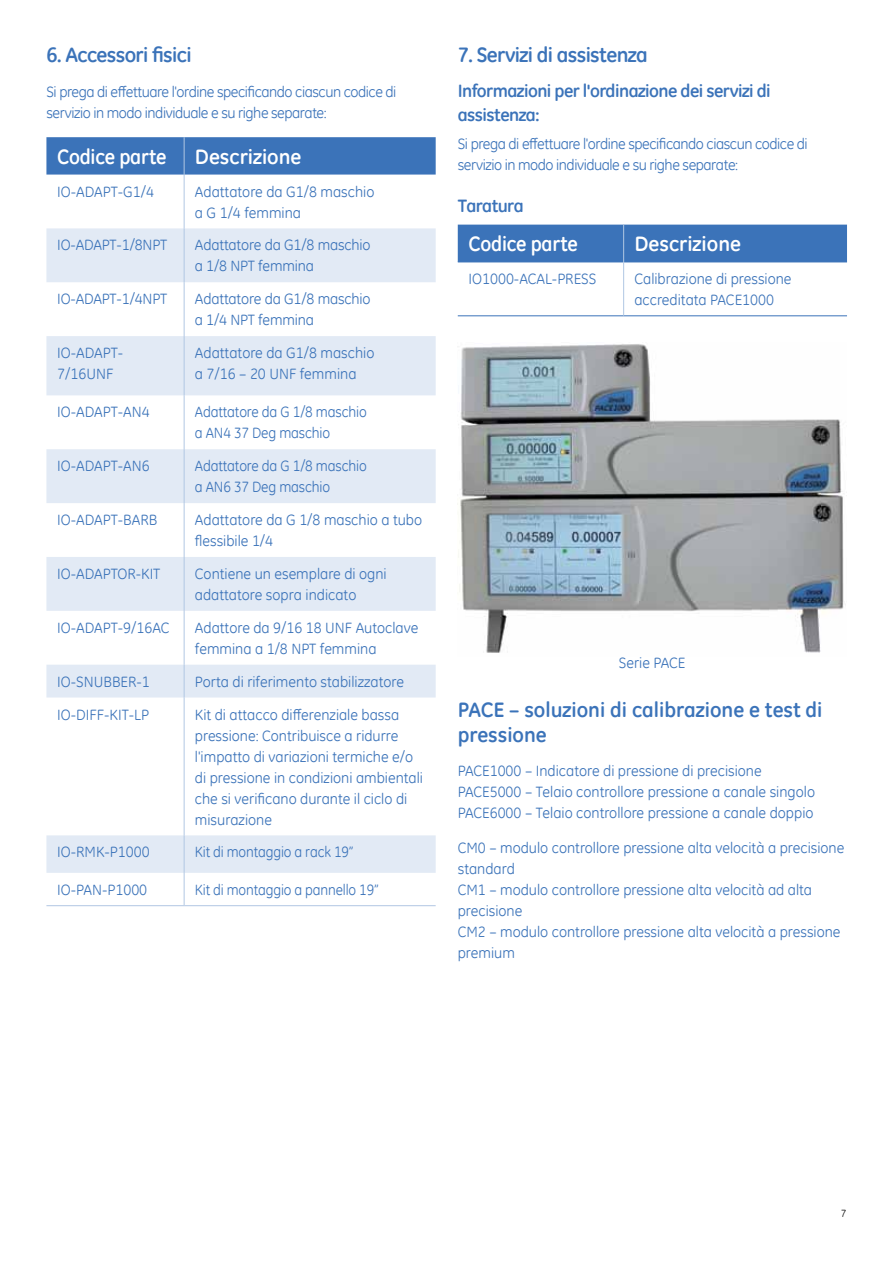
<style>
.page{position:relative;width:893px;height:1263px;background:#fff}
.page>*{position:absolute;margin:0;border:0;box-sizing:border-box;transform-origin:0 0}
.t1{font:700 21px/25.2px "GE Inspira";color:#3b73b9}
.t2{font:700 21px "GE Inspira";letter-spacing:-.03em;color:#3b73b9}
.t3{font:700 21px "GE Inspira";color:#fff;scale:.95 1}
.t4{font:700 21px "GE Inspira";color:#fff}
.t5{font:700 18px/24px "GE Inspira";letter-spacing:-.03em;color:#3b73b9}
.t6{font:15px/21px "GE Inspira";color:#3b73b9}
.t7{font:15px/21px "GE Inspira";letter-spacing:-.03em;color:#3b73b9}
.t8{font:15px/21px "GE Inspira";color:#3b73b9;scale:.96 1}
.t9{font:15px "GE Inspira";color:#3b73b9;scale:.95 1}
.t10{font:10.5px "GE Inspira";color:#000}
</style>
<div class="page">
<div style="left:46px;top:137px;width:390px;height:38px;background:#3b73b9"></div>
<svg style="left:46px;top:228px;width:390px;height:645px"></svg>
<hr style="left:184px;top:873px;width:1px;height:32px;background:#b1c7e3">
<hr style="left:184px;top:137px;width:1px;height:38px;background:#b1c7e3">
<hr style="left:184px;top:175px;width:1px;height:53px;background:#b1c7e3">
<hr style="left:184px;top:228px;width:1px;height:54px;background:#b1c7e3">
<hr style="left:184px;top:282px;width:1px;height:54px;background:#b1c7e3">
<hr style="left:184px;top:336px;width:1px;height:59px;background:#b1c7e3">
<hr style="left:184px;top:395px;width:1px;height:54px;background:#b1c7e3">
<hr style="left:184px;top:449px;width:1px;height:54px;background:#b1c7e3">
<hr style="left:184px;top:503px;width:1px;height:54px;background:#b1c7e3">
<hr style="left:184px;top:557px;width:1px;height:54px;background:#b1c7e3">
<hr style="left:184px;top:611px;width:1px;height:54px;background:#b1c7e3">
<hr style="left:184px;top:665px;width:1px;height:32px;background:#b1c7e3">
<hr style="left:184px;top:697px;width:1px;height:138px;background:#b1c7e3">
<hr style="left:184px;top:835px;width:1px;height:38px;background:#b1c7e3">
<hr style="left:46px;top:905px;width:138px;height:1px;background:#b1c7e3">
<hr style="left:184px;top:905px;width:252px;height:1px;background:#b1c7e3">
<img style="left:458px;top:344px;width:388px;height:309px">
<div style="left:458px;top:225px;width:389px;height:37px;background:#3b73b9"></div>
<hr style="left:458px;top:262px;width:165px;height:1px;background:#3b73b9">
<hr style="left:624px;top:262px;width:223px;height:1px;background:#3b73b9">
<hr style="left:458px;top:315px;width:166px;height:1px;background:#3b73b9">
<hr style="left:624px;top:315px;width:223px;height:1px;background:#3b73b9">
<hr style="left:623px;top:225px;width:1px;height:37px;background:#b1c7e3">
<hr style="left:623px;top:262px;width:1px;height:53px;background:#b1c7e3">
<h1 class="t2" style="left:46px;top:41px;width:147px">6. Accessori fisici</h1>
<p class="t7" style="left:46px;top:81px;width:351px">Si prega di effettuare l'ordine specificando ciascun codice di servizio in modo individuale e su righe separate:</p>
<h1 class="t3" style="left:57px;top:143px;width:117px">Codice parte</h1>
<h1 class="t4" style="left:195px;top:143px;width:108px">Descrizione</h1>
<p class="t6" style="left:57px;top:181px;width:98px">IO-ADAPT-G1/4</p>
<p class="t6" style="left:195px;top:181px;width:181px">Adattatore da G1/8 maschio a G 1/4 femmina</p>
<p class="t6" style="left:57px;top:234px;width:112px">IO-ADAPT-1/8NPT</p>
<p class="t6" style="left:195px;top:234px;width:177px">Adattatore da G1/8 maschio a 1/8 NPT femmina</p>
<p class="t6" style="left:57px;top:288px;width:112px">IO-ADAPT-1/4NPT</p>
<p class="t6" style="left:195px;top:288px;width:177px">Adattatore da G1/8 maschio a 1/4 NPT femmina</p>
<p class="t6" style="left:57px;top:342px;width:67px">IO-ADAPT-<br>7/16UNF</p>
<p class="t6" style="left:195px;top:342px;width:181px">Adattatore da G1/8 maschio a 7/16 – 20 UNF femmina</p>
<p class="t6" style="left:57px;top:401px;width:94px">IO-ADAPT-AN4</p>
<p class="t8" style="left:195px;top:401px;width:181px">Adattatore da G 1/8 maschio a AN4 37 Deg maschio</p>
<p class="t6" style="left:57px;top:455px;width:94px">IO-ADAPT-AN6</p>
<p class="t8" style="left:195px;top:455px;width:181px">Adattatore da G 1/8 maschio a AN6 37 Deg maschio</p>
<p class="t6" style="left:57px;top:509px;width:102px">IO-ADAPT-BARB</p>
<p class="t6" style="left:195px;top:509px;width:229px">Adattatore da G 1/8 maschio a tubo flessibile 1/4</p>
<p class="t6" style="left:57px;top:563px;width:105px">IO-ADAPTOR-KIT</p>
<p class="t6" style="left:195px;top:563px;width:193px">Contiene un esemplare di ogni adattatore sopra indicato</p>
<p class="t6" style="left:57px;top:617px;width:114px">IO-ADAPT-9/16AC</p>
<p class="t6" style="left:195px;top:617px;width:225px">Adattore da 9/16 18 UNF Autoclave femmina a 1/8 NPT femmina</p>
<p class="t6" style="left:57px;top:671px;width:94px">IO-SNUBBER-1</p>
<p class="t6" style="left:195px;top:671px;width:211px">Porta di riferimento stabilizzatore</p>
<p class="t6" style="left:57px;top:703px;width:93px">IO-DIFF-KIT-LP</p>
<p class="t6" style="left:195px;top:703px;width:230px">Kit di attacco differenziale bassa pressione: Contribuisce a ridurre l'impatto di variazioni termiche e/o di pressione in condizioni ambientali che si verificano durante il ciclo di misurazione</p>
<p class="t6" style="left:57px;top:841px;width:94px">IO-RMK-P1000</p>
<p class="t9" style="left:195px;top:842px;width:168px">Kit di montaggio a rack 19”</p>
<p class="t6" style="left:57px;top:879px;width:91px">IO-PAN-P1000</p>
<p class="t9" style="left:195px;top:880px;width:195px">Kit di montaggio a pannello 19”</p>
<h1 class="t2" style="left:458px;top:41px;width:192px">7. Servizi di assistenza</h1>
<p class="t5" style="left:458px;top:79px;width:315px">Informazioni per l'ordinazione dei servizi di assistenza:</p>
<p class="t7" style="left:458px;top:133px;width:351px">Si prega di effettuare l'ordine specificando ciascun codice di servizio in modo individuale e su righe separate:</p>
<p class="t5" style="left:458px;top:193px;width:68px">Taratura</p>
<h1 class="t3" style="left:469px;top:230px;width:117px">Codice parte</h1>
<h1 class="t4" style="left:634px;top:230px;width:108px">Descrizione</h1>
<p class="t6" style="left:469px;top:268px;width:129px">IO1000-ACAL-PRESS</p>
<p class="t6" style="left:634px;top:268px;width:159px">Calibrazione di pressione accreditata PACE1000</p>
<p class="t6" style="left:619px;top:652px;width:68px">Serie PACE</p>
<h1 class="t1" style="left:458px;top:696px;width:366px">PACE – soluzioni di calibrazione e test di pressione</h1>
<p class="t6" style="left:458px;top:760px;width:359px">PACE1000 – Indicatore di pressione di precisione<br>PACE5000 – Telaio controllore pressione a canale singolo<br>PACE6000 – Telaio controllore pressione a canale doppio</p>
<p class="t6" style="left:458px;top:837px;width:388px">CM0 – modulo controllore pressione alta velocità a precisione standard<br>CM1 – modulo controllore pressione alta velocità ad alta precisione<br>CM2 – modulo controllore pressione alta velocità a pressione premium</p>
<p class="t10" style="left:841px;top:1206px;width:7px">7</p>
</div>
